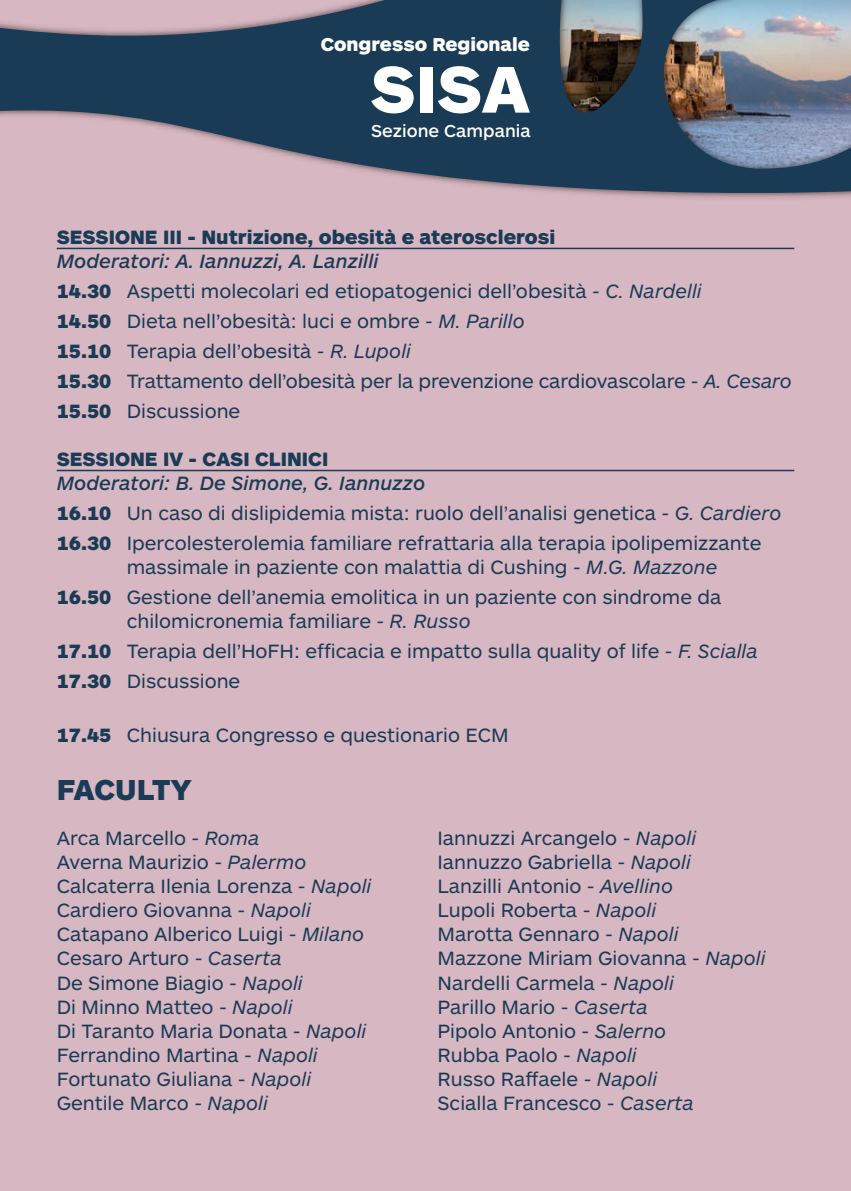
<style>
.page{position:relative;width:851px;height:1191px;background:#fff}
.page>*{position:absolute;margin:0;border:0;box-sizing:border-box;transform-origin:0 0}
.t1{font:900 68.6px "ARS Maquette Pro";color:#fff}
.t2{font:900 30px "ARS Maquette Pro";letter-spacing:-.005em;color:#1a3b56}
.t3{font:20px/24px "ARS Maquette Pro";color:#1a3b56}
.t4{font:900 20px "ARS Maquette Pro";color:#1a3b56}
.t5{font:900 19.4px "ARS Maquette Pro";color:#fff}
.t6{font:500 18px "ARS Maquette Pro";color:#fff}
.s1{font-weight:500;font-style:italic}
.s2{font-weight:900}
.s3{font-style:italic}
</style>
<div class="page">
<div style="left:0;top:0;width:850px;height:1191px;background:#d7b7c1"></div>
<svg style="left:0;top:0;width:850px;height:250px"></svg>
<hr style="left:57px;top:248px;width:737px;height:1px;background:#1a3b56">
<hr style="left:57px;top:470px;width:737px;height:1px;background:#1a3b56">
<p class="t5" style="left:321px;top:32px;width:211px">Congresso Regionale</p>
<h1 class="t1" style="left:370px;top:44px;width:160px">SISA</h1>
<p class="t6" style="left:371px;top:119px;width:161px">Sezione Campania</p>
<p class="t4" style="left:57px;top:224px;width:500px">SESSIONE III - Nutrizione, obesità e aterosclerosi</p>
<p class="t3" style="left:57px;top:245px;width:736px;line-height:30px"><span class="s1">Moderatori: A. Iannuzzi, A. Lanzilli<br></span><span class="s2">14.30</span> Aspetti molecolari ed etiopatogenici dell’obesità <span class="s3">- C. Nardelli<br></span><span class="s2">14.50</span> Dieta nell’obesità: luci e ombre <span class="s3">- M. Parillo<br></span><span class="s2">15.10</span> Terapia dell’obesità <span class="s3">- R. Lupoli<br></span><span class="s2">15.30</span> Trattamento dell’obesità per la prevenzione cardiovascolare - <span class="s3">A. Cesaro </span><span class="s2">15.50</span> Discussione</p>
<p class="t4" style="left:57px;top:446px;width:273px">SESSIONE IV - CASI CLINICI</p>
<p class="t3" style="left:57px;top:467px;width:726px;line-height:30px"><span class="s1">Moderatori: B. De Simone, G. Iannuzzo<br></span><span class="s2">16.10</span> Un caso di dislipidemia mista: ruolo dell’analisi genetica - <span class="s3">G. Cardiero<br></span><span class="s2">16.30</span> Ipercolesterolemia familiare refrattaria alla terapia ipolipemizzante</p>
<p class="t3" style="left:57px;top:551px;width:666px;line-height:30px;text-align:right">massimale in paziente con malattia di Cushing <span class="s3">- M.G. Mazzone<br></span><span class="s2">16.50</span> Gestione dell’anemia emolitica in un paziente con sindrome da</p>
<p class="t3" style="left:57px;top:605px;width:702px;line-height:30px;text-indent:70px">chilomicronemia familiare <span class="s3">- R. Russo<br></span><span class="s2">17.10</span> Terapia dell’HoFH: efficacia e impatto sulla quality of life <span class="s3">- F. Scialla<br></span><span class="s2">17.30</span> Discussione</p>
<p class="t3" style="left:57px;top:722px;width:453px"><span class="s2">17.45</span> Chiusura Congresso e questionario ECM</p>
<h2 class="t2" style="left:57px;top:769px;width:136px">FACULTY</h2>
<p class="t3" style="left:57px;top:825px;width:316px">Arca Marcello - <span class="s3">Roma<br></span>Averna Maurizio - <span class="s3">Palermo<br></span>Calcaterra Ilenia Lorenza - <span class="s3">Napoli<br></span>Cardiero Giovanna - <span class="s3">Napoli<br></span>Catapano Alberico Luigi - <span class="s3">Milano<br></span>Cesaro Arturo - <span class="s3">Caserta<br></span>De Simone Biagio - <span class="s3">Napoli<br></span>Di Minno Matteo - <span class="s3">Napoli<br></span>Di Taranto Maria Donata - <span class="s3">Napoli<br></span>Ferrandino Martina - <span class="s3">Napoli<br></span>Fortunato Giuliana - <span class="s3">Napoli<br></span>Gentile Marco - <span class="s3">Napoli</span></p>
<p class="t3" style="left:437px;top:825px;width:329px">Iannuzzi Arcangelo - <span class="s3">Napoli<br></span>Iannuzzo Gabriella - <span class="s3">Napoli<br></span>Lanzilli Antonio - <span class="s3">Avellino<br></span>Lupoli Roberta - <span class="s3">Napoli<br></span>Marotta Gennaro - <span class="s3">Napoli<br></span>Mazzone Miriam Giovanna - <span class="s3">Napoli<br></span>Nardelli Carmela - <span class="s3">Napoli<br></span>Parillo Mario - <span class="s3">Caserta<br></span>Pipolo Antonio - <span class="s3">Salerno<br></span>Rubba Paolo - <span class="s3">Napoli<br></span>Russo Raffaele - <span class="s3">Napoli<br></span>Scialla Francesco - <span class="s3">Caserta</span></p>
</div>
